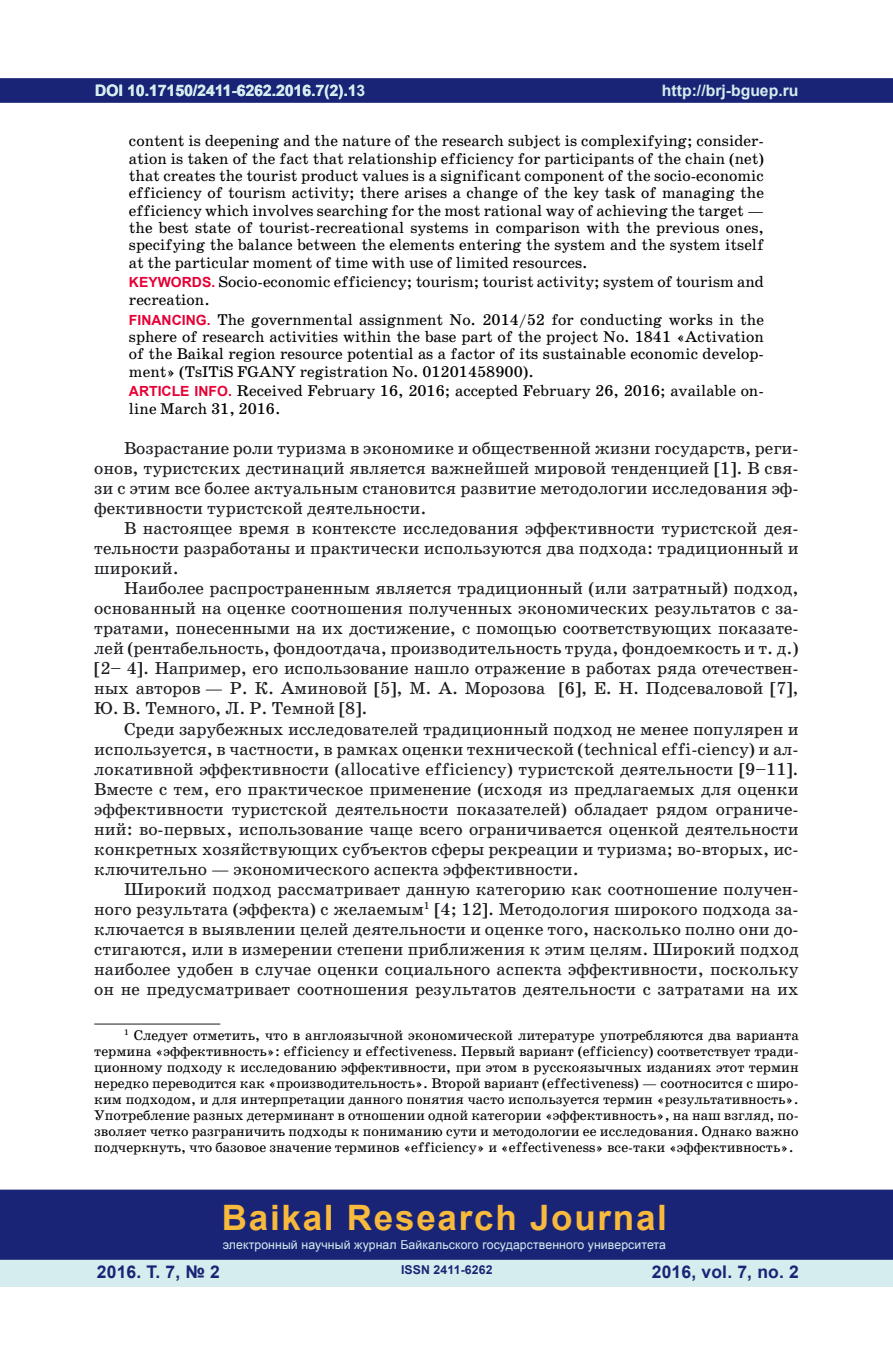
<style>
.page{position:relative;width:893px;height:1360px;background:#fff}
.page>*{position:absolute;margin:0;border:0;box-sizing:border-box;transform-origin:0 0}
.t1{font:700 35px "Arial";letter-spacing:.05em;color:#f8ba3c}
.t2{font:17.5px/20.1px "School Book C";color:#1b1c20;text-align:justify}
.t3{font:700 17.5px "Arial";letter-spacing:.01em;color:#1a2476}
.t4{font:15.75px/17.3px "School Book C";color:#020202;text-align:justify}
.t5{font:700 15.75px "Arial";color:#d5edee}
.t6{font:14.17px/15.9px "School Book C";color:#020202;text-align:justify}
.t7{font:12.25px "Arial";letter-spacing:.01em;color:#d5edee}
.t8{font:700 12.25px "Arial";letter-spacing:.01em;color:#1a2476}
.s1{font-family:"Arial";font-weight:700;font-size:14px;color:#e60036}
</style>
<div class="page">
<div style="left:0;top:78px;width:893px;height:25px;background:#1a2476;border:2px solid #1a2476"></div>
<div style="left:0;top:1258px;width:893px;height:28px;background:#d5edee"></div>
<div style="left:0;top:1189px;width:893px;height:70px;background:#1a2476;border:2px solid #1a2476"></div>
<hr style="left:94px;top:1023px;width:126px;height:1px;background:#1b1c20">
<p class="t5" style="left:95px;top:79px;width:272px">DOI 10.17150/2411-6262.2016.7(2).13</p>
<p class="t4" style="left:129px;top:132px;width:636px">content is deepening and the nature of the research subject is complexifying; consider&shy;ation is taken of the fact that relationship efficiency for participants of the chain (net) that creates the tourist product values is a significant component of the socio-economic efficiency of tourism activity; there arises a change of the key task of managing the efficiency which involves searching for the most rational way of achieving the target — the best state of tourist-recreational systems in comparison with the previous ones, specifying the balance between the elements entering the system and the system itself at the particular moment of time with use of limited resources.</p>
<p class="t4" style="left:129px;top:273px;width:636px"><span class="s1">KEYWORDS.</span> Socio-economic efficiency; tourism; tourist activity; system of tourism and recreation.</p>
<p class="t4" style="left:129px;top:311px;width:636px"><span class="s1">FINANCING.</span> The governmental assignment No. 2014/52 for conducting works in the sphere of research activities within the base part of the project No. 1841 «Activation of the Baikal region resource potential as a factor of its sustainable economic develop&shy;ment» (TsITiS FGANY registration No. 01201458900).</p>
<p class="t4" style="left:129px;top:382px;width:636px"><span class="s1">ARTICLE INFO.</span> Received February 16, 2016; accepted February 26, 2016; available on&shy;line March 31, 2016.</p>
<p class="t2" style="left:94px;top:438px;width:706px;text-indent:30px">Возрастание роли туризма в экономике и общественной жизни государств, реги&shy;онов, туристских дестинаций является важнейшей мировой тенденцией [1]. В свя&shy;зи с этим все более актуальным становится развитие методологии исследования эф&shy;фективности туристской деятельности.</p>
<p class="t2" style="left:94px;top:518px;width:706px;text-indent:30px">В настоящее время в контексте исследования эффективности туристской дея&shy;тельности разработаны и практически используются два подхода: традиционный и широкий.</p>
<p class="t2" style="left:94px;top:578px;width:706px;text-indent:30px">Наиболее распространенным является традиционный (или затратный) подход, основанный на оценке соотношения полученных экономических результатов с за&shy;тратами, понесенными на их достижение, с помощью соответствующих показате&shy;лей (рентабельность, фондоотдача, производительность труда, фондоемкость и т. д.) [2– 4]. Например, его использование нашло отражение в работах ряда отечествен&shy;ных авторов — Р. К. Аминовой [5], М. А. Морозова [6], Е. Н. Подсеваловой [7], Ю. В. Темного, Л. Р. Темной [8].</p>
<p class="t2" style="left:94px;top:718px;width:706px;text-indent:30px">Среди зарубежных исследователей традиционный подход не менее популярен и используется, в частности, в рамках оценки технической (technical effi-ciency) и ал&shy;локативной эффективности (allocative efficiency) туристской деятельности [9–11].<br>Вместе с тем, его практическое применение (исходя из предлагаемых для оценки эффективности туристской деятельности показателей) обладает рядом ограниче&shy;ний: во-первых, использование чаще всего ограничивается оценкой деятельности конкретных хозяйствующих субъектов сферы рекреации и туризма; во-вторых, ис&shy;ключительно — экономического аспекта эффективности.</p>
<p class="t2" style="left:94px;top:879px;width:706px;text-indent:30px">Широкий подход рассматривает данную категорию как соотношение получен&shy;ного результата (эффекта) с желаемым<sup>1</sup> [4; 12]. Методология широкого подхода за&shy;ключается в выявлении целей деятельности и оценке того, насколько полно они до&shy;стигаются, или в измерении степени приближения к этим целям. Широкий подход наиболее удобен в случае оценки социального аспекта эффективности, поскольку он не предусматривает соотношения результатов деятельности с затратами на их</p>
<p class="t6" style="left:94px;top:1027px;width:706px;text-indent:30px"><sup>1</sup> Следует отметить, что в англоязычной экономической литературе употребляются два варианта термина «эффективность»: efficiency и effectiveness. Первый вариант (еfficiency) соответствует тради&shy;ционному подходу к исследованию эффективности, при этом в русскоязычных изданиях этот термин нередко переводится как «производительность». Второй вариант (еffectiveness) — соотносится с широ&shy;ким подходом, и для интерпретации данного понятия часто используется термин «результативность».<br>Употребление разных детерминант в отношении одной категории «эффективность», на наш взгляд, по&shy;зволяет четко разграничить подходы к пониманию сути и методологии ее исследования. Однако важно подчеркнуть, что базовое значение терминов «efficiency» и «effectiveness» все-таки «эффективность».</p>
<p class="t5" style="left:662px;top:79px;width:138px">http://brj-bguep.ru</p>
<h1 class="t1" style="left:222px;top:1193px;width:447px">Baikal Research Journal</h1>
<p class="t7" style="left:223px;top:1236px;width:445px">электронный научный журнал Байкальского государственного университета</p>
<p class="t3" style="left:97px;top:1259px;width:125px">2016. Т. 7, № 2</p>
<p class="t3" style="left:652px;top:1259px;width:149px">2016, vol. 7, no. 2</p>
<p class="t8" style="left:401px;top:1261px;width:93px">ISSN 2411-6262</p>
</div>
